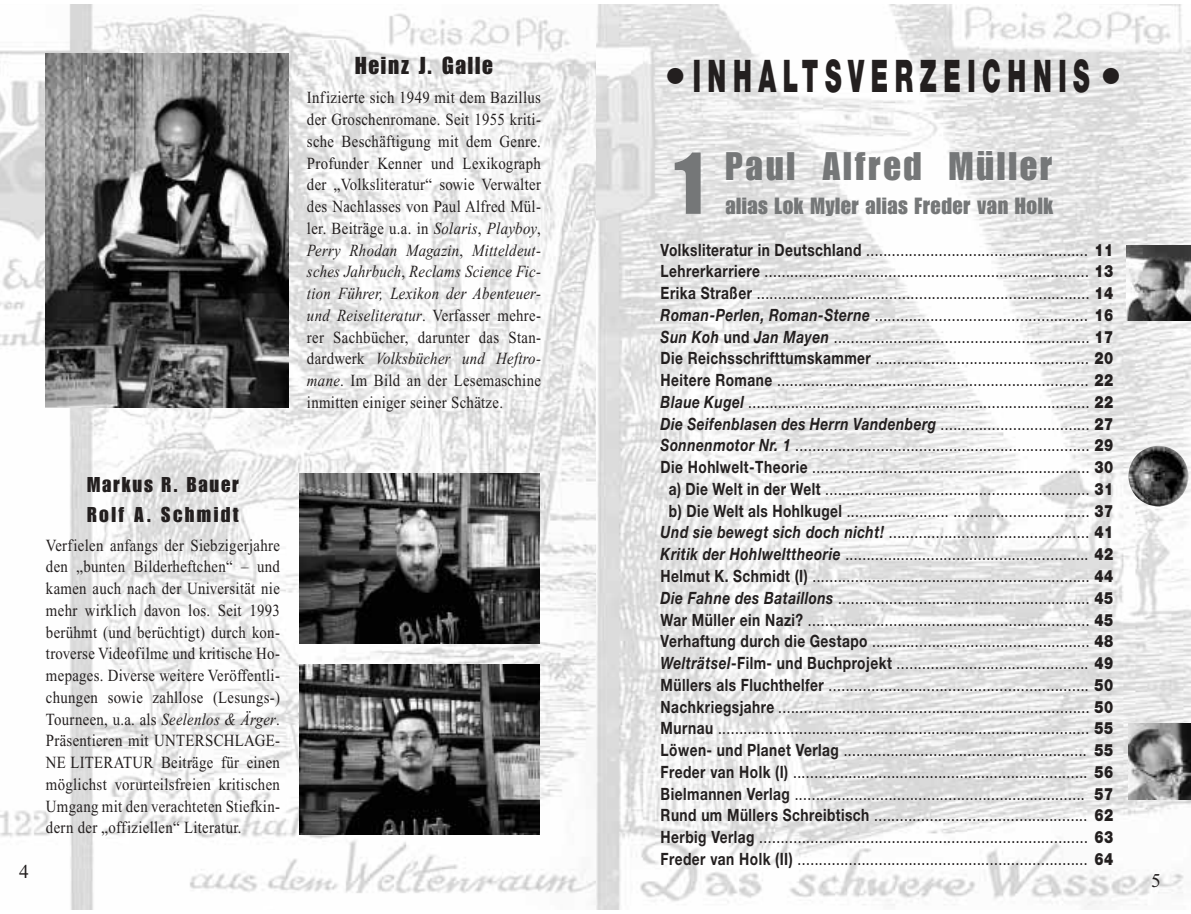
<style>
.page{position:relative;width:1191px;height:914px;background:#fff}
.page>*{position:absolute;margin:0;border:0;box-sizing:border-box;transform-origin:0 0}
.t1{font:85.8px "Impact N";color:#757778}
.t2{font:900 45px "Helvetica Neue";letter-spacing:.265em;color:#231f1f}
.t3{font:39px "Impact N";letter-spacing:.07em;color:#757778}
.t4{font:24px "Impact N";letter-spacing:.075em;color:#231f1f}
.t5{font:22.95px "Impact N";letter-spacing:.025em;color:#757778}
.t6{font:21px/30px "Impact N";letter-spacing:.1em;color:#231f1f}
.t7{font:19.5px "Times New Roman";color:#231f1f}
.t8{font:16.95px "Helvetica Neue";color:#231f1f;scale:.81 1}
.t9{font:16.95px/21.8px "Times New Roman";letter-spacing:.02em;color:#231f1f;text-align:justify;scale:.87 1}
.t10{font:900 16.95px "Helvetica Neue";color:#231f1f;scale:.81 1}
.s1{font-style:italic}
.s2{font-weight:700}
.s3{font-weight:900}
.s4{font-weight:700;font-style:italic}
</style>
<div class="page">
<img style="left:596px;top:5px;width:595px;height:904px">
<svg style="left:0;top:5px;width:596px;height:904px"></svg>
<img style="left:1127px;top:245px;width:64px;height:76px">
<img style="left:1176px;top:475px;width:13px;height:26px">
<img style="left:1128px;top:724px;width:63px;height:75px">
<img style="left:46px;top:53px;width:243px;height:355px">
<img style="left:299px;top:473px;width:240px;height:170px">
<img style="left:299px;top:664px;width:240px;height:170px">
<p class="t7" style="left:19px;top:864px;width:11px">4</p>
<p class="t6" style="left:87px;top:471px;width:153px">Markus R. Bauer<br>Rolf A. Schmidt</p>
<p class="t9" style="left:46px;top:535px;width:271px">Verfielen anfangs der Siebzigerjahre den „bunten Bilderheftchen“ – und kamen auch nach der Universität nie mehr wirklich davon los. Seit 1993 berühmt (und berüchtigt) durch kon&shy;troverse Videofilme und kritische Ho&shy;mepages. Diverse weitere Veröffentli&shy;chungen sowie zahllose (Lesungs-)<br>Tourneen, u.a. als <span class="s1">Seelenlos &amp; Ärger</span>.<br>Präsentieren mit UNTERSCHLAGE-NE LITERATUR Beiträge für einen möglichst vorurteilsfreien kritischen Umgang mit den verachteten Stiefkin&shy;dern der „offiziellen“ Literatur.</p>
<h3 class="t4" style="left:355px;top:57px;width:139px">Heinz J. Galle</h3>
<p class="t9" style="left:307px;top:88px;width:271px">Infizierte sich 1949 mit dem Bazillus der Groschenromane. Seit 1955 kriti&shy;sche Beschäftigung mit dem Genre.<br>Profunder Kenner und Lexikograph der „Volksliteratur“ sowie Verwalter des Nachlasses von Paul Alfred Mül&shy;ler. Beiträge u.a. in <span class="s1">Solaris</span>, <span class="s1">Playboy</span>, <span class="s1">Perry Rhodan Magazin</span>, <span class="s1">Mitteldeut&shy;sches Jahrbuch</span>, <span class="s1">Reclams Science Fic&shy;tion Führer, Lexikon der Abenteuer&shy;und Reiseliteratur</span>. Verfasser mehre&shy;rer Sachbücher, darunter das Stan&shy;dardwerk <span class="s1">Volksbücher und Heftro&shy;mane</span>. Im Bild an der Lesemaschine inmitten einiger seiner Schätze.</p>
<h2 class="t2" style="left:664px;top:60px;width:459px">•INHALTSVERZEICHNIS •</h2>
<h3 class="t3" style="left:725px;top:152px;width:328px">Paul Alfred Müller</h3>
<h3 class="t5" style="left:725px;top:198px;width:329px">alias Lok Myler alias Freder van Holk</h3>
<p class="t8" style="left:661px;top:243px;width:561px"><span class="s2">Volksliteratur in Deutschland</span> .................................................... <span class="s3">11</span></p>
<p class="t8" style="left:661px;top:265px;width:561px"><span class="s2">Lehrerkarriere</span> ............................................................................ <span class="s3">13</span></p>
<p class="t8" style="left:661px;top:287px;width:561px"><span class="s2">Erika Straßer</span> .............................................................................. <span class="s3">14</span></p>
<p class="t8" style="left:661px;top:309px;width:561px"><span class="s4">Roman-Perlen, Roman-Sterne</span> .................................................. <span class="s3">16</span></p>
<p class="t8" style="left:661px;top:330px;width:561px"><span class="s4">Sun Koh</span> <span class="s2">und</span> <span class="s4">Jan Mayen</span> ............................................................ <span class="s3">17</span></p>
<p class="t8" style="left:661px;top:352px;width:561px"><span class="s2">Die Reichsschrifttumskammer</span> .................................................. <span class="s3">20</span></p>
<p class="t8" style="left:661px;top:374px;width:561px"><span class="s2">Heitere Romane</span> ......................................................................... <span class="s3">22</span></p>
<p class="t8" style="left:661px;top:396px;width:561px"><span class="s4">Blaue Kugel</span> ................................................................................ <span class="s3">22</span></p>
<p class="t8" style="left:661px;top:417px;width:561px"><span class="s4">Die Seifenblasen des Herrn Vandenberg</span> ................................... <span class="s3">27</span></p>
<p class="t8" style="left:661px;top:439px;width:561px"><span class="s4">Sonnenmotor Nr. 1</span> ..................................................................... <span class="s3">29</span></p>
<p class="t8" style="left:661px;top:461px;width:561px"><span class="s2">Die Hohlwelt-Theorie</span> ................................................................. <span class="s3">30</span></p>
<p class="t8" style="left:669px;top:483px;width:551px"><span class="s2">a) Die Welt in der Welt</span> .............................................................. <span class="s3">31</span></p>
<p class="t8" style="left:669px;top:504px;width:550px"><span class="s2">b) Die Welt als Hohlkugel</span> ........................ ................................ <span class="s3">37</span></p>
<p class="t8" style="left:661px;top:526px;width:561px"><span class="s4">Und sie bewegt sich doch nicht!</span> ............................................... <span class="s3">41</span></p>
<p class="t8" style="left:661px;top:548px;width:561px"><span class="s4">Kritik der Hohlwelttheorie</span> ......................................................... <span class="s3">42</span></p>
<p class="t8" style="left:661px;top:570px;width:561px"><span class="s2">Helmut K. Schmidt (I)</span> ................................................................. <span class="s3">44</span></p>
<p class="t8" style="left:661px;top:591px;width:561px"><span class="s4">Die Fahne des Bataillons</span> ........................................................... <span class="s3">45</span></p>
<p class="t8" style="left:661px;top:613px;width:561px"><span class="s2">War Müller ein Nazi?</span> .................................................................. <span class="s3">45</span></p>
<p class="t8" style="left:661px;top:635px;width:561px"><span class="s2">Verhaftung durch die Gestapo</span> ................................................... <span class="s3">48</span></p>
<p class="t8" style="left:661px;top:657px;width:561px"><span class="s4">Welträtsel</span><span class="s2">-Film- und Buchprojekt</span> ............................................. <span class="s3">49</span></p>
<p class="t8" style="left:661px;top:678px;width:561px"><span class="s2">Müllers als Fluchthelfer</span> ............................................................. <span class="s3">50</span></p>
<p class="t8" style="left:661px;top:700px;width:561px"><span class="s2">Nachkriegsjahre</span> ......................................................................... <span class="s3">50</span></p>
<p class="t8" style="left:661px;top:722px;width:561px"><span class="s2">Murnau</span> ....................................................................................... <span class="s3">55</span></p>
<p class="t8" style="left:661px;top:744px;width:528px"><span class="s2">Löwen- und Planet Verlag</span> .........................................................</p>
<p class="t8" style="left:661px;top:765px;width:561px"><span class="s2">Freder van Holk (I)</span> ..................................................................... <span class="s3">56</span></p>
<p class="t8" style="left:661px;top:787px;width:525px"><span class="s2">Bielmannen Verlag</span> ....................................................................</p>
<p class="t8" style="left:661px;top:809px;width:561px"><span class="s2">Rund um Müllers Schreibtisch</span> .................................................. <span class="s3">62</span></p>
<p class="t8" style="left:661px;top:831px;width:561px"><span class="s2">Herbig Verlag</span> ............................................................................. <span class="s3">63</span></p>
<p class="t8" style="left:661px;top:852px;width:561px"><span class="s2">Freder van Holk (II)</span> .................................................................... <span class="s3">64</span></p>
<h1 class="t1" style="left:672px;top:153px;width:33px">1</h1>
<p class="t10" style="left:1095px;top:744px;width:25px">55</p>
<p class="t10" style="left:1095px;top:787px;width:25px">57</p>
<p class="t7" style="left:1151px;top:873px;width:11px">5</p>
</div>
